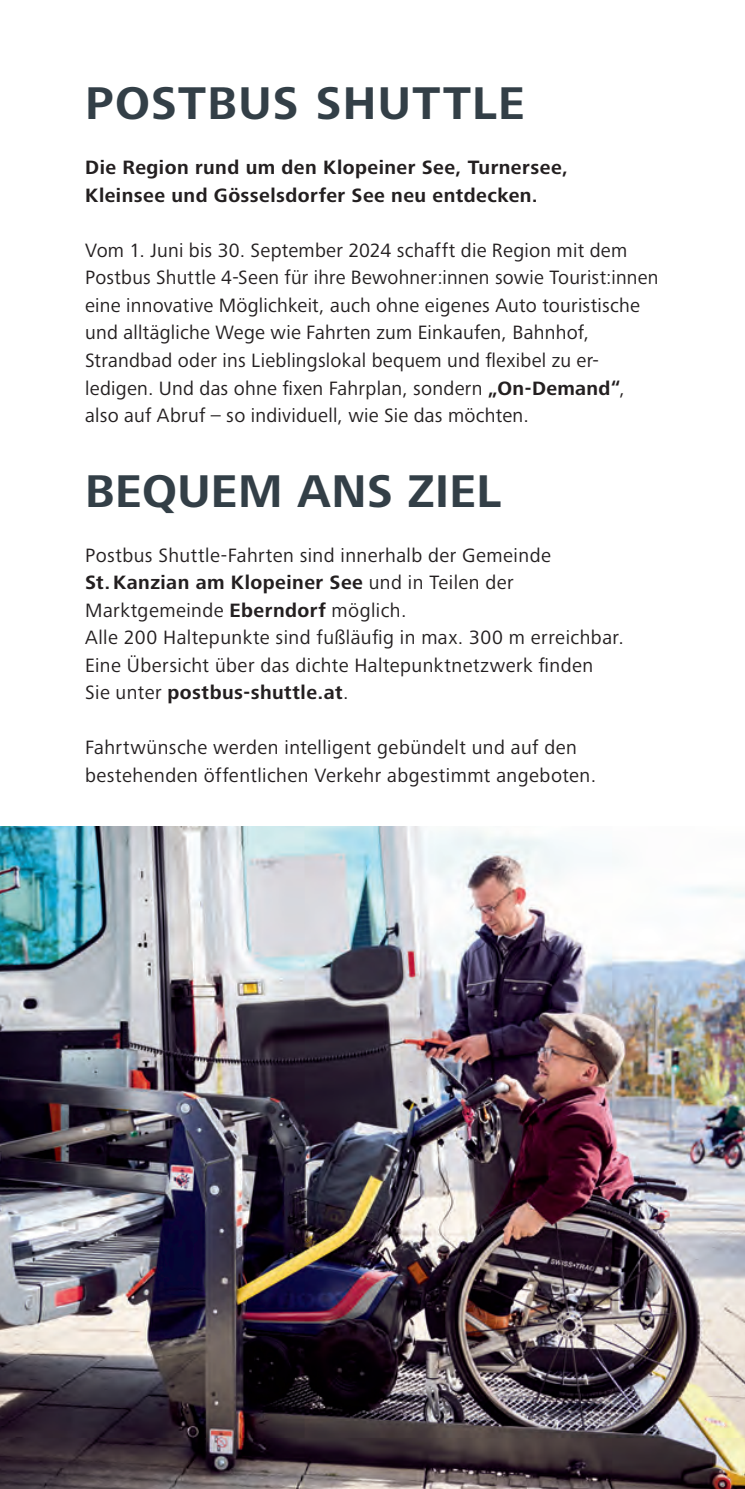
<style>
.page{position:relative;width:745px;height:1489px;background:#fff}
.page>*{position:absolute;margin:0;border:0;box-sizing:border-box;transform-origin:0 0}
.t1{font:700 47.5px "Frutiger Next Pro";letter-spacing:.02em;color:#333f47}
.t2{font:20px/27.5px "Frutiger Next Pro";letter-spacing:.015em;color:#231f20}
.t3{font:700 20px/27.5px "Frutiger Next Pro";letter-spacing:.02em;color:#231f20}
.s1{font-weight:700}
</style>
<div class="page">
<img style="left:0;top:826px;width:744px;height:662px">
<h1 class="t1" style="left:85px;top:76px;width:441px">POSTBUS SHUTTLE</h1>
<p class="t3" style="left:85px;top:154px;width:484px">Die Region rund um den Klopeiner See, Turnersee,<br>Kleinsee und Gösselsdorfer See neu entdecken.</p>
<p class="t2" style="left:85px;top:236px;width:574px">Vom 1. Juni bis 30. September 2024 schafft die Region mit dem Postbus Shuttle 4-Seen für ihre Bewohner:innen sowie Tourist:innen eine innovative Möglichkeit, auch ohne eigenes Auto touristische und alltägliche Wege wie Fahrten zum Einkaufen, Bahnhof, Strandbad oder ins Lieblingslokal bequem und flexibel zu er&shy;ledigen. Und das ohne fixen Fahrplan, sondern <span class="s1">„On-Demand“</span>, also auf Abruf – so individuell, wie Sie das möchten.</p>
<h1 class="t1" style="left:85px;top:463px;width:417px">BEQUEM ANS ZIEL</h1>
<p class="t2" style="left:85px;top:541px;width:540px">Postbus Shuttle-Fahrten sind innerhalb der Gemeinde <span class="s1">St.Kanzian am Klopeiner See</span> und in Teilen der Marktgemeinde <span class="s1">Eberndorf</span> möglich.<br>Alle 200 Haltepunkte sind fußläufig in max. 300 m erreichbar.<br>Eine Übersicht über das dichte Haltepunktnetzwerk finden<br>Sie unter <span class="s1">postbus-shuttle.at</span>.</p>
<p class="t2" style="left:85px;top:733px;width:512px">Fahrtwünsche werden intelligent gebündelt und auf den bestehenden öffentlichen Verkehr abgestimmt angeboten.</p>
</div>
